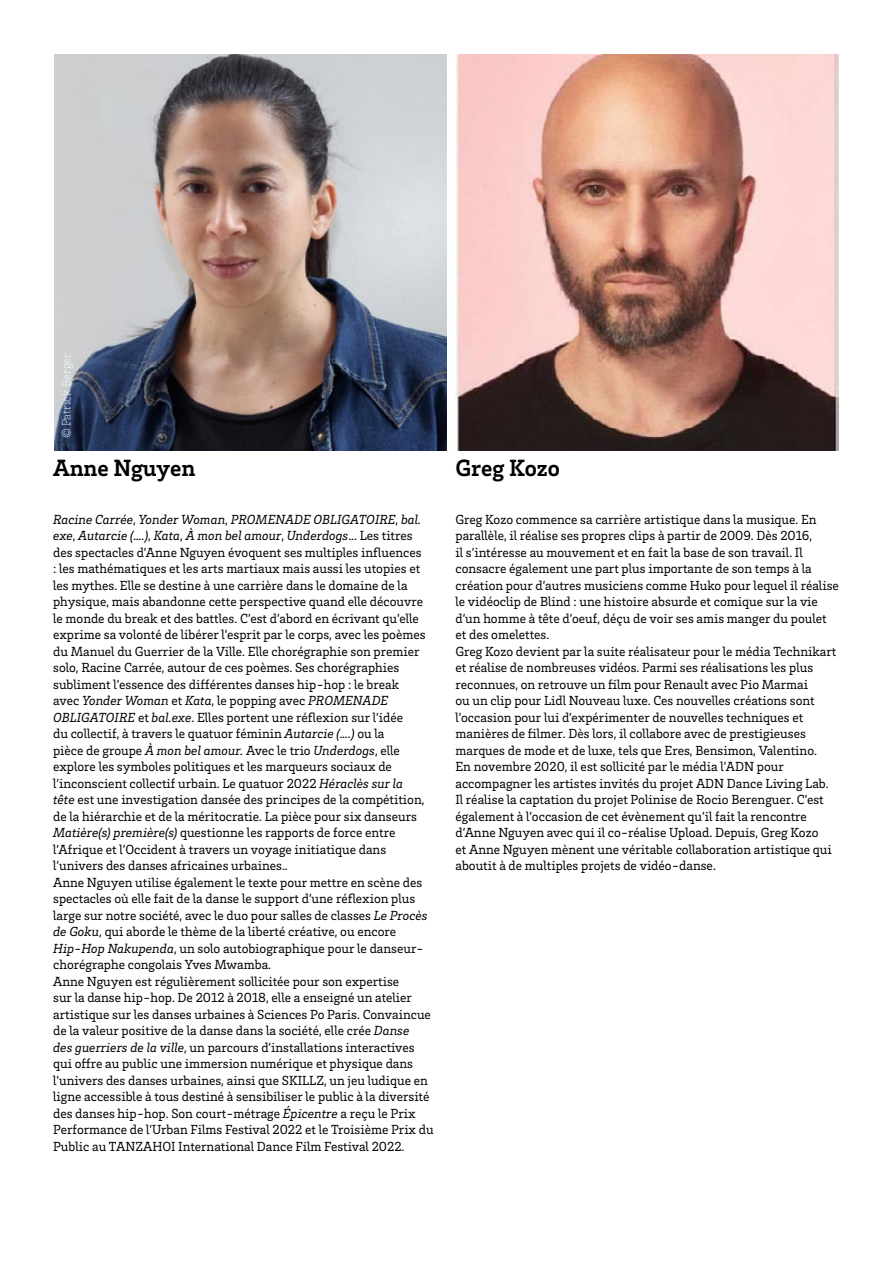
<style>
.page{position:relative;width:893px;height:1263px;background:#fff}
.page>*{position:absolute;margin:0;border:0;box-sizing:border-box;transform-origin:0 0}
.t1{font:700 24.15px "Brix Slab";color:#000}
.t2{font:13.5px/16.5px "Brix Slab";color:#000}
.t3{font:200 12.3px "Brix Slab";letter-spacing:-.01em;color:#fff}
.s1{font-style:italic}
</style>
<div class="page">
<img style="left:54px;top:54px;width:392px;height:396px">
<img style="left:455px;top:54px;width:383px;height:396px">
<p class="t3" style="left:59px;top:438px;width:87px;rotate:-90deg">© Patrick Berger</p>
<h1 class="t1" style="left:53px;top:452px;width:144px">Anne Nguyen</h1>
<h1 class="t1" style="left:455px;top:452px;width:106px">Greg Kozo</h1>
<p class="t2" style="left:53px;top:511px;width:382px"><span class="s1">Racine Carrée</span>, <span class="s1">Yonder Woman</span>, <span class="s1">PROMENADE OBLIGATOIRE</span>, <span class="s1">bal. exe</span>, <span class="s1">Autarcie (….)</span>, <span class="s1">Kata</span>, <span class="s1">À mon bel amour</span>, <span class="s1">Underdogs</span>... Les titres des spectacles d’Anne Nguyen évoquent ses multiples influences<br>: les mathématiques et les arts martiaux mais aussi les utopies et les mythes. Elle se destine à une carrière dans le domaine de la physique, mais abandonne cette perspective quand elle découvre le monde du break et des battles. C’est d’abord en écrivant qu’elle exprime sa volonté de libérer l’esprit par le corps, avec les poèmes du Manuel du Guerrier de la Ville. Elle chorégraphie son premier solo, Racine Carrée, autour de ces poèmes. Ses chorégraphies subliment l’essence des différentes danses hip-hop : le break<br>avec <span class="s1">Yonder Woman</span> et <span class="s1">Kata</span>, le popping avec <span class="s1">PROMENADE OBLIGATOIRE</span> et <span class="s1">bal.exe</span>. Elles portent une réflexion sur l’idée<br>du collectif, à travers le quatuor féminin <span class="s1">Autarcie (….)</span> ou la<br>pièce de groupe <span class="s1">À mon bel amour.</span> Avec le trio <span class="s1">Underdogs</span>, elle explore les symboles politiques et les marqueurs sociaux de l’inconscient collectif urbain. Le quatuor 2022 <span class="s1">Héraclès sur la<br>tête</span> est une investigation dansée des principes de la compétition, de la hiérarchie et de la méritocratie. La pièce pour six danseurs <span class="s1">Matière(s) première(s)</span> questionne les rapports de force entre l’Afrique et l’Occident à travers un voyage initiatique dans l’univers des danses africaines urbaines..<br>Anne Nguyen utilise également le texte pour mettre en scène des spectacles où elle fait de la danse le support d’une réflexion plus large sur notre société, avec le duo pour salles de classes <span class="s1">Le Procès de Goku</span>, qui aborde le thème de la liberté créative, ou encore <span class="s1">Hip-Hop Nakupenda</span>, un solo autobiographique pour le danseur&shy;chorégraphe congolais Yves Mwamba.<br>Anne Nguyen est régulièrement sollicitée pour son expertise<br>sur la danse hip-hop. De 2012 à 2018, elle a enseigné un atelier artistique sur les danses urbaines à Sciences Po Paris. Convaincue de la valeur positive de la danse dans la société, elle crée <span class="s1">Danse<br>des guerriers de la ville</span>, un parcours d’installations interactives qui offre au public une immersion numérique et physique dans l’univers des danses urbaines, ainsi que SKILLZ, un jeu ludique en ligne accessible à tous destiné à sensibiliser le public à la diversité des danses hip-hop. Son court-métrage <span class="s1">Épicentre</span> a reçu le Prix Performance de l’Urban Films Festival 2022 et le Troisième Prix du Public au TANZAHOI International Dance Film Festival 2022.</p>
<p class="t2" style="left:455px;top:510px;width:385px">Greg Kozo commence sa carrière artistique dans la musique. En parallèle, il réalise ses propres clips à partir de 2009. Dès 2016,<br>il s’intéresse au mouvement et en fait la base de son travail. Il consacre également une part plus importante de son temps à la création pour d’autres musiciens comme Huko pour lequel il réalise le vidéoclip de Blind : une histoire absurde et comique sur la vie d’un homme à tête d’oeuf, déçu de voir ses amis manger du poulet et des omelettes.<br>Greg Kozo devient par la suite réalisateur pour le média Technikart et réalise de nombreuses vidéos. Parmi ses réalisations les plus reconnues, on retrouve un film pour Renault avec Pio Marmai<br>ou un clip pour Lidl Nouveau luxe. Ces nouvelles créations sont l’occasion pour lui d’expérimenter de nouvelles techniques et manières de filmer. Dès lors, il collabore avec de prestigieuses marques de mode et de luxe, tels que Eres, Bensimon, Valentino.<br>En novembre 2020, il est sollicité par le média l’ADN pour accompagner les artistes invités du projet ADN Dance Living Lab.<br>Il réalise la captation du projet Polinise de Rocio Berenguer. C’est également à l’occasion de cet évènement qu’il fait la rencontre d’Anne Nguyen avec qui il co-réalise Upload. Depuis, Greg Kozo<br>et Anne Nguyen mènent une véritable collaboration artistique qui aboutit à de multiples projets de vidéo-danse.</p>
</div>
